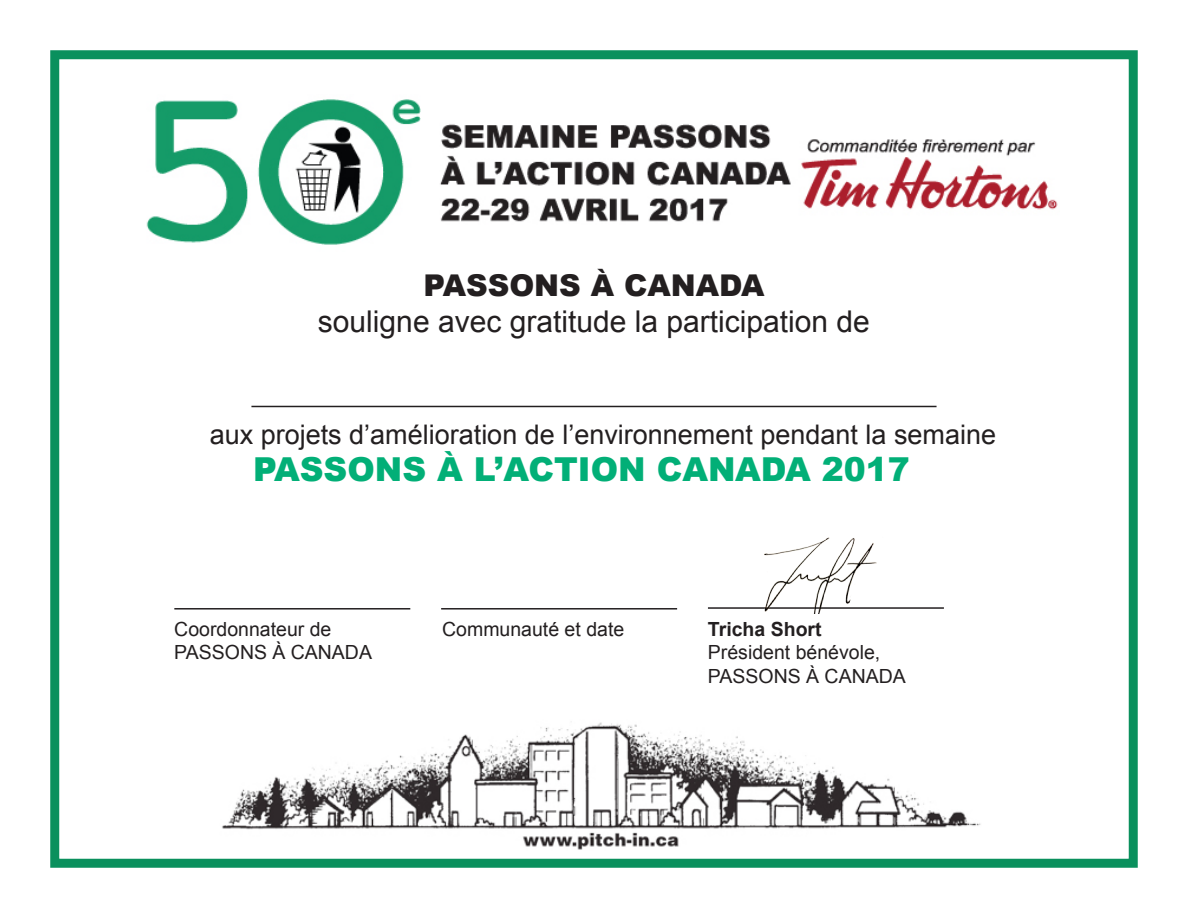
<style>
.page{position:relative;width:1188px;height:918px;background:#fff}
.page>*{position:absolute;margin:0;border:0;box-sizing:border-box;transform-origin:0 0}
.t1{font:900 33px "Arial";color:#02af77}
.t2{font:30px "Arial";color:#231f20}
.t3{font:900 30px "Arial";color:#231f20}
.t4{font:27px "Arial";color:#231f20}
.t5{font:19.5px/23.4px "Arial";color:#231f20}
.t6{font:700 19.5px "Arial";color:#231f20}
</style>
<div class="page">
<div style="left:50px;top:50px;width:1088px;height:818px;border:9px solid #0a905d"></div>
<img style="left:146px;top:99px;width:912px;height:146px">
<img style="left:222px;top:722px;width:759px;height:128px">
<hr style="left:174px;top:608px;width:236px;height:2px;background:#231f20">
<hr style="left:441px;top:608px;width:236px;height:2px;background:#231f20">
<hr style="left:708px;top:607px;width:236px;height:2px;background:#231f20">
<hr style="left:251px;top:406px;width:686px;height:1px;background:#231f20">
<img style="left:760px;top:537px;width:125px;height:77px">
<h2 class="t3" style="left:424px;top:263px;width:342px">PASSONS À CANADA</h2>
<h2 class="t2" style="left:318px;top:301px;width:553px">souligne avec gratitude la participation de</h2>
<h3 class="t4" style="left:210px;top:417px;width:788px">aux projets d’amélioration de l’environnement pendant la semaine</h3>
<h1 class="t1" style="left:253px;top:445px;width:658px">PASSONS À L’ACTION CANADA 2017</h1>
<p class="t5" style="left:174px;top:618px;width:199px">Coordonnateur de<br>PASSONS À CANADA</p>
<p class="t5" style="left:442px;top:618px;width:184px">Communauté et date</p>
<p class="t6" style="left:708px;top:616px;width:115px">Tricha Short</p>
<p class="t5" style="left:708px;top:641px;width:199px">Président bénévole,<br>PASSONS À CANADA</p>
</div>
